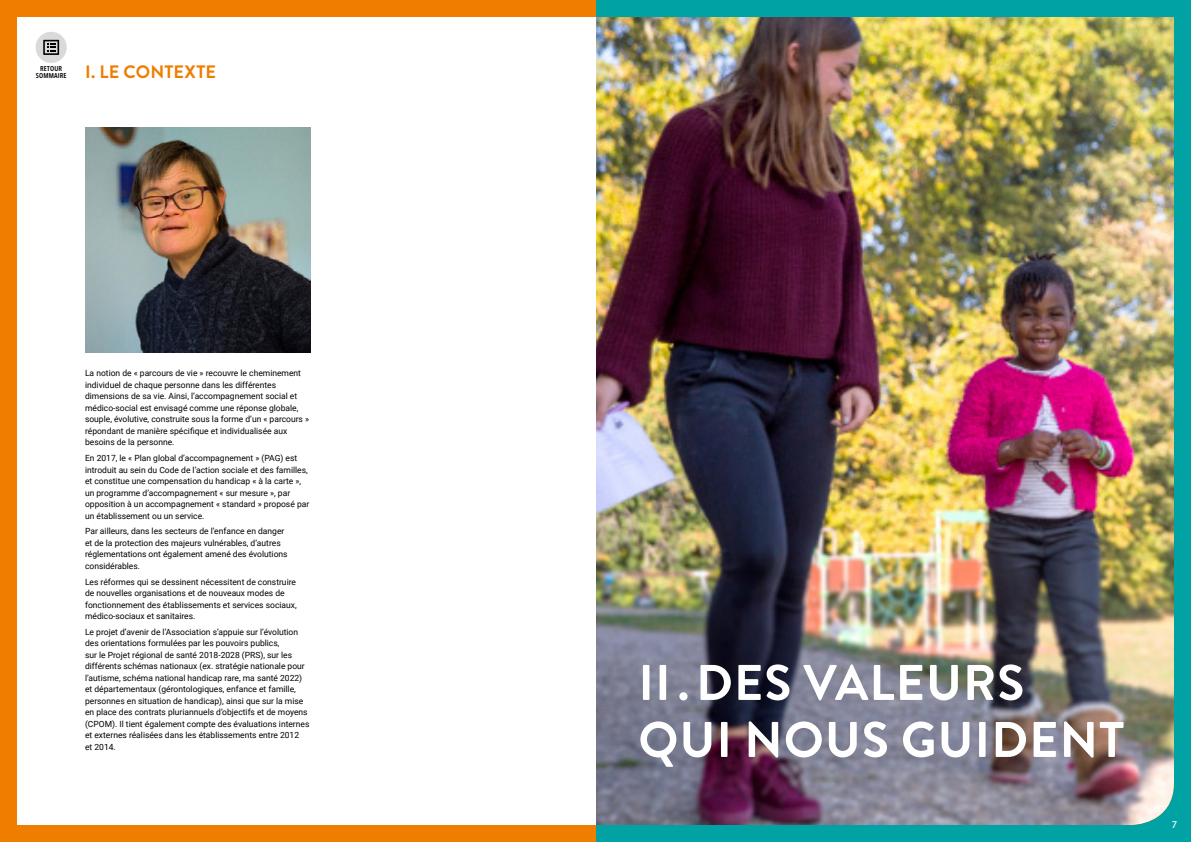
<style>
.page{position:relative;width:1191px;height:842px;background:#fff}
.page>*{position:absolute;margin:0;border:0;box-sizing:border-box;transform-origin:0 0}
.t1{font:700 50px/57px "Brandon Grotesque";letter-spacing:.02em;color:#fff}
.t2{font:700 18px "Brandon Grotesque";letter-spacing:.005em;color:#ef7d00}
.t3{font:500 10px "Brandon Grotesque";color:#fff}
.t4{font:8.5px/11.5px "Roboto";color:#000}
.t5{font:600 7px/7px "Avenir Next Condensed";letter-spacing:.02em;color:#000;text-align:center}
</style>
<div class="page">
<div style="left:595px;top:0;width:596px;height:842px;background:#00a2a3"></div>
<img style="left:595px;top:17px;width:579px;height:808px">
<div style="left:0;top:0;width:595px;height:842px;background:#ef7d00"></div>
<div style="left:17px;top:17px;width:578px;height:808px;background:#fff"></div>
<img style="left:85px;top:128px;width:225px;height:225px">
<div style="left:36px;top:32px;width:31px;height:31px;background:#dadada;border-radius:50%"></div>
<svg style="left:43px;top:40px;width:16px;height:15px"></svg>
<p class="t5" style="left:36px;top:65px;width:32px">RETOUR<br>SOMMAIRE</p>
<h2 class="t2" style="left:85px;top:59px;width:132px">I. LE CONTEXTE</h2>
<p class="t4" style="left:85px;top:367px;width:225px">La notion de « parcours de vie » recouvre le cheminement individuel de chaque personne dans les différentes dimensions de sa vie. Ainsi, l’accompagnement social et médico-social est envisagé comme une réponse globale, souple, évolutive, construite sous la forme d’un « parcours » répondant de manière spécifique et individualisée aux besoins de la personne.</p>
<p class="t4" style="left:85px;top:452px;width:226px">En 2017, le « Plan global d’accompagnement » (PAG) est introduit au sein du Code de l’action sociale et des familles, et constitue une compensation du handicap « à la carte », un programme d’accompagnement « sur mesure », par opposition à un accompagnement « standard » proposé par un établissement ou un service.</p>
<p class="t4" style="left:85px;top:525px;width:204px">Par ailleurs, dans les secteurs de l’enfance en danger et de la protection des majeurs vulnérables, d’autres réglementations ont également amené des évolutions considérables.</p>
<p class="t4" style="left:85px;top:575px;width:213px">Les réformes qui se dessinent nécessitent de construire de nouvelles organisations et de nouveaux modes de fonctionnement des établissements et services sociaux, médico-sociaux et sanitaires.</p>
<p class="t4" style="left:85px;top:626px;width:226px">Le projet d’avenir de l’Association s’appuie sur l’évolution des orientations formulées par les pouvoirs publics,<br>sur le Projet régional de santé 2018-2028 (PRS), sur les différents schémas nationaux (ex. stratégie nationale pour l’autisme, schéma national handicap rare, ma santé 2022) et départementaux (gérontologiques, enfance et famille, personnes en situation de handicap), ainsi que sur la mise en place des contrats pluriannuels d’objectifs et de moyens (CPOM). Il tient également compte des évaluations internes et externes réalisées dans les établissements entre 2012<br>et 2014.</p>
<h1 class="t1" style="left:638px;top:655px;width:487px">II.DES VALEURS<br>QUI NOUS GUIDENT</h1>
<p class="t3" style="left:1172px;top:817px;width:6px">7</p>
</div>
